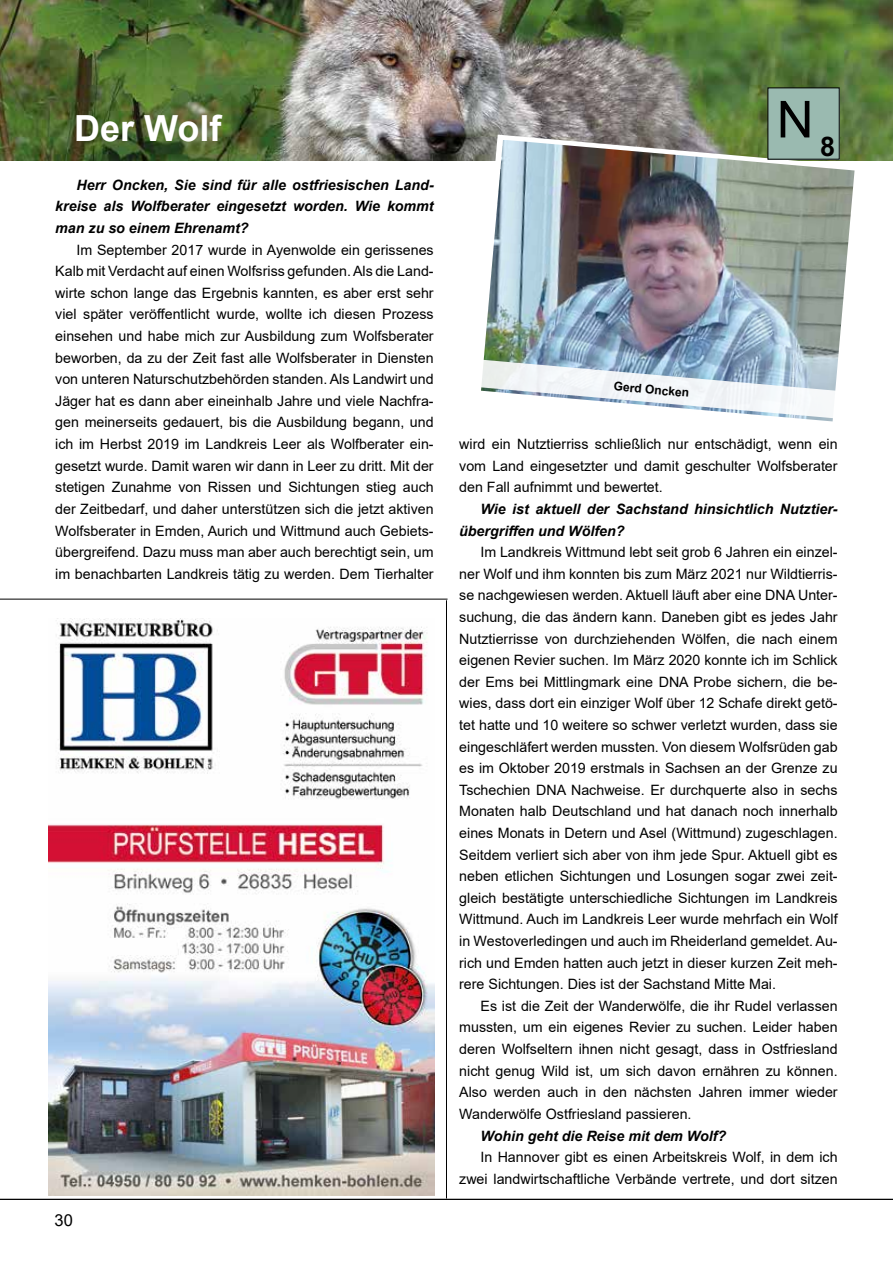
<style>
.page{position:relative;width:893px;height:1263px;background:#fff}
.page>*{position:absolute;margin:0;border:0;box-sizing:border-box;transform-origin:0 0}
.t1{font:51px "Arial";color:#000}
.t2{font:700 36px "Arial";color:#fff}
.t3{font:16.5px "Arial";color:#000}
.t4{font:14.25px/21.6px "Arial";color:#000;text-align:justify}
.t5{font:italic 700 14.25px/21.6px "Arial";color:#000;text-align:justify}
.t6{font:700 12px "Arial";color:#000}
</style>
<div class="page">
<img style="left:0;top:0;width:893px;height:161px">
<hr style="left:0;top:1199px;width:893px;height:1px;background:#000">
<hr style="left:0;top:599px;width:448px;height:1px;background:#000">
<img style="left:49px;top:618px;width:386px;height:577px">
<hr style="left:446px;top:600px;width:1px;height:598px;background:#000">
<svg style="left:475px;top:135px;width:385px;height:287px"></svg>
<img style="left:481px;top:140px;width:373px;height:281px">
<div style="left:768px;top:88px;width:71px;height:71px;background:#9abab0"></div>
<div style="left:767px;top:88px;width:73px;height:72px;border:1px solid #010202"></div>
<svg style="left:480px;top:360px;width:359px;height:58px"></svg>
<h2 class="t2" style="left:74px;top:103px;width:149px">Der Wolf</h2>
<p class="t5" style="left:55px;top:174px;width:380px;text-indent:21px">Herr Oncken, Sie sind für alle ostfriesischen Land&shy;kreise als Wolfberater eingesetzt worden. Wie kommt man zu so einem Ehrenamt?</p>
<p class="t4" style="left:55px;top:239px;width:380px;text-indent:21px">Im September 2017 wurde in Ayenwolde ein gerissenes Kalb mit Verdacht auf einen Wolfsriss gefunden. Als die Land&shy;wirte schon lange das Ergebnis kannten, es aber erst sehr viel später veröffentlicht wurde, wollte ich diesen Prozess einsehen und habe mich zur Ausbildung zum Wolfsberater beworben, da zu der Zeit fast alle Wolfsberater in Diensten von unteren Naturschutzbehörden standen. Als Landwirt und Jäger hat es dann aber eineinhalb Jahre und viele Nachfra&shy;gen meinerseits gedauert, bis die Ausbildung begann, und ich im Herbst 2019 im Landkreis Leer als Wolfberater ein&shy;gesetzt wurde. Damit waren wir dann in Leer zu dritt. Mit der stetigen Zunahme von Rissen und Sichtungen stieg auch der Zeitbedarf, und daher unterstützen sich die jetzt aktiven Wolfsberater in Emden, Aurich und Wittmund auch Gebiets&shy;übergreifend. Dazu muss man aber auch berechtigt sein, um im benachbarten Landkreis tätig zu werden. Dem Tierhalter</p>
<p class="t3" style="left:55px;top:1209px;width:20px">30</p>
<p class="t6" style="left:615px;top:378px;width:77px;rotate:5deg">Gerd Oncken</p>
<h1 class="t1" style="left:777px;top:84px;width:60px">N<sub>8</sub></h1>
<p class="t4" style="left:459px;top:433px;width:380px">wird ein Nutztierriss schließlich nur entschädigt, wenn ein vom Land eingesetzter und damit geschulter Wolfsberater den Fall aufnimmt und bewertet.</p>
<p class="t5" style="left:459px;top:498px;width:380px;text-indent:21px">Wie ist aktuell der Sachstand hinsichtlich Nutztier&shy;übergriffen und Wölfen?</p>
<p class="t4" style="left:459px;top:541px;width:380px;text-indent:21px">Im Landkreis Wittmund lebt seit grob 6 Jahren ein einzel&shy;ner Wolf und ihm konnten bis zum März 2021 nur Wildtierris&shy;se nachgewiesen werden. Aktuell läuft aber eine DNA Unter&shy;suchung, die das ändern kann. Daneben gibt es jedes Jahr Nutztierrisse von durchziehenden Wölfen, die nach einem eigenen Revier suchen. Im März 2020 konnte ich im Schlick der Ems bei Mittlingmark eine DNA Probe sichern, die be&shy;wies, dass dort ein einziger Wolf über 12 Schafe direkt getö&shy;tet hatte und 10 weitere so schwer verletzt wurden, dass sie eingeschläfert werden mussten. Von diesem Wolfsrüden gab es im Oktober 2019 erstmals in Sachsen an der Grenze zu Tschechien DNA Nachweise. Er durchquerte also in sechs Monaten halb Deutschland und hat danach noch innerhalb eines Monats in Detern und Asel (Wittmund) zugeschlagen.<br>Seitdem verliert sich aber von ihm jede Spur. Aktuell gibt es neben etlichen Sichtungen und Losungen sogar zwei zeit&shy;gleich bestätigte unterschiedliche Sichtungen im Landkreis Wittmund. Auch im Landkreis Leer wurde mehrfach ein Wolf in Westoverledingen und auch im Rheiderland gemeldet. Au&shy;rich und Emden hatten auch jetzt in dieser kurzen Zeit meh&shy;rere Sichtungen. Dies ist der Sachstand Mitte Mai.</p>
<p class="t4" style="left:459px;top:995px;width:380px;text-indent:21px">Es ist die Zeit der Wanderwölfe, die ihr Rudel verlassen mussten, um ein eigenes Revier zu suchen. Leider haben deren Wolfseltern ihnen nicht gesagt, dass in Ostfriesland nicht genug Wild ist, um sich davon ernähren zu können.<br>Also werden auch in den nächsten Jahren immer wieder Wanderwölfe Ostfriesland passieren.</p>
<p class="t5" style="left:480px;top:1125px;width:247px">Wohin geht die Reise mit dem Wolf?</p>
<p class="t4" style="left:459px;top:1146px;width:380px;text-align:right">In Hannover gibt es einen Arbeitskreis Wolf, in dem ich zwei landwirtschaftliche Verbände vertrete, und dort sitzen</p>
</div>
